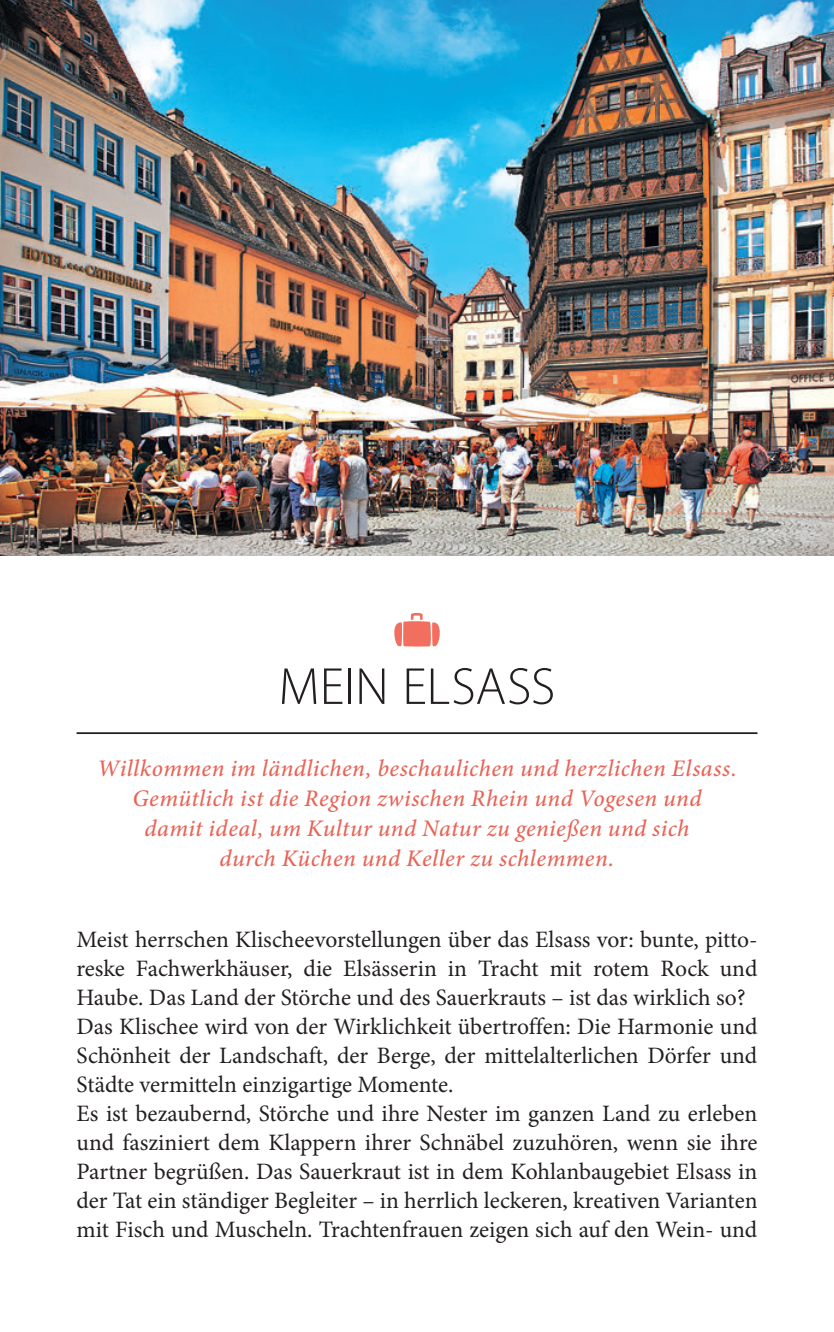
<style>
.page{position:relative;width:834px;height:1332px;background:#fff}
.page>*{position:absolute;margin:0;border:0;box-sizing:border-box;transform-origin:0 0}
.t1{font:300 52.5px "Myriad Pro";color:#231f20}
.t2{font:italic 500 23.75px/30px "Minion Pro";letter-spacing:.02em;color:#e76457;text-align:center}
.t3{font:23.5px/29px "Minion Pro";color:#231f20}
</style>
<div class="page">
<img style="left:0;top:0;width:833px;height:555px">
<hr style="left:76px;top:732px;width:681px;height:2px;background:#231f20">
<svg style="left:394px;top:612px;width:46px;height:34px"></svg>
<p class="t1" style="left:278px;top:657px;width:278px">MEIN ELSASS</p>
<p class="t2" style="left:97px;top:753px;width:640px">Willkommen im ländlichen, beschaulichen und herzlichen Elsass.<br>Gemütlich ist die Region zwischen Rhein und Vogesen und<br>damit ideal, um Kultur und Natur zu genießen und sich<br>durch Küchen und Keller zu schlemmen.</p>
<p class="t3" style="left:76px;top:925px;width:682px">Meist herrschen Klischeevorstellungen über das Elsass vor: bunte, pitto&shy;reske Fachwerkhäuser, die Elsässerin in Tracht mit rotem Rock und Haube. Das Land der Störche und des Sauerkrauts – ist das wirklich so?<br>Das Klischee wird von der Wirklichkeit übertroffen: Die Harmonie und Schönheit der Landschaft, der Berge, der mittelalterlichen Dörfer und Städte vermitteln einzigartige Momente.<br>Es ist bezaubernd, Störche und ihre Nester im ganzen Land zu erleben und fasziniert dem Klappern ihrer Schnäbel zuzuhören, wenn sie ihre Partner begrüßen. Das Sauerkraut ist in dem Kohlanbaugebiet Elsass in der Tat ein ständiger Begleiter – in herrlich leckeren, kreativen Varianten mit Fisch und Muscheln. Trachtenfrauen zeigen sich auf den Wein- und</p>
</div>
